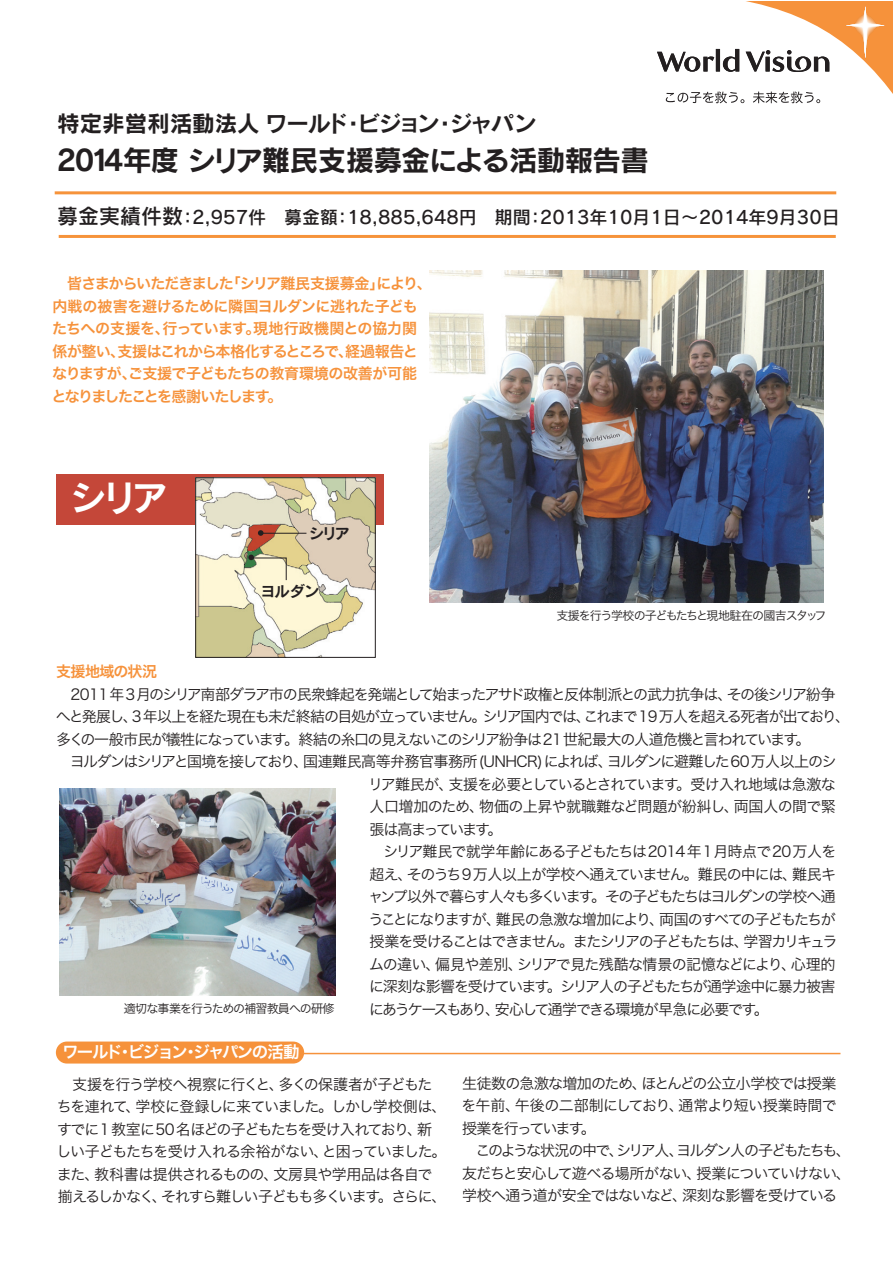
<style>
.page{position:relative;width:893px;height:1263px;background:#fff}
.page>*{position:absolute;margin:0;border:0;box-sizing:border-box;transform-origin:0 0}
.t1{font:36px "Rodin Pro B";color:#fff}
.t2{font:28.5px "Rodin Pro B";letter-spacing:-.02em;color:#231f20}
.t3{font:22.5px "Rodin Pro B";color:#231f20}
.t4{font:18px "Rodin Pro DB";color:#231f20}
.t5{font:16.5px "Hira Kaku Pro W6";letter-spacing:-.1em;color:#fff}
.t6{font:15px/22.5px "Hira Kaku Pro W3";letter-spacing:-.075em;color:#231f20}
.t7{font:15px/22.5px "Hira Kaku Pro N W6";letter-spacing:-.045em;color:#f6923b}
.t8{font:15px "Hira Kaku Pro W3";letter-spacing:-.105em;color:#231f20}
.t9{font:15px "Hira Kaku Pro W3";letter-spacing:-.04em;color:#231f20}
.t10{font:15px "Hira Kaku Pro W3";letter-spacing:-.045em;color:#231f20}
.t11{font:15px "Hira Kaku Pro W3";letter-spacing:-.115em;color:#231f20}
.t12{font:15px "Hira Kaku Pro W3";letter-spacing:-.05em;color:#231f20}
.t13{font:15px "Hira Kaku Pro W3";letter-spacing:-.1em;color:#231f20}
.t14{font:15px "Hira Kaku Pro W3";letter-spacing:-.125em;color:#231f20}
.t15{font:15px "Hira Kaku Pro W6";letter-spacing:-.04em;color:#f6923b}
.t16{font:15px "Rodin Pro B";letter-spacing:-.06em;color:#231f20}
.t17{font:12px "Hira Kaku Pro W3";letter-spacing:-.075em;color:#231f20}
.s1{font-size:21px}
</style>
<div class="page">
<div style="left:56px;top:474px;width:328px;height:50px;background:#c44739"></div>
<hr style="left:55px;top:191px;width:781px;height:3px;background:#f6933a">
<hr style="left:59px;top:235px;width:777px;height:3px;background:#f6933a">
<svg style="left:657px;top:1px;width:235px;height:103px"></svg>
<div style="left:56px;top:1041px;width:248px;height:22px;background:#f6923b;border-radius:11px"></div>
<hr style="left:300px;top:1053px;width:540px;height:1px;background:#f6923b">
<img style="left:60px;top:788px;width:276px;height:207px">
<img style="left:429px;top:270px;width:395px;height:332px">
<img style="left:197px;top:479px;width:177px;height:177px">
<svg style="left:258px;top:530px;width:6px;height:6px"></svg>
<hr style="left:262px;top:533px;width:44px;height:1px;background:#231f20">
<svg style="left:248px;top:555px;width:39px;height:26px"></svg>
<div style="left:195px;top:477px;width:181px;height:181px;border:1px solid #231f20"></div>
<h3 class="t3" style="left:57px;top:109px;width:481px">特定非営利活動法人ワールド・ビジョン・ジャパン</h3>
<h2 class="t2" style="left:56px;top:141px;width:594px">2014年度 シリア難民支援募金による活動報告書</h2>
<p class="t4" style="left:57px;top:205px;width:784px"><span class="s1">募金実績件数</span>：2,957件　募金額：18,885,648円　期間：2013年10月1日～2014年9月30日</p>
<p class="t7" style="left:51px;top:272px;width:382px">　皆さまからいただきました「シリア難民支援募金」により、内戦の被害を避けるために隣国ヨルダンに逃れた子どもたちへの支援を、行っています。現地行政機関との協力関係が整い、支援はこれから本格化するところで、経過報告となりますが、ご支援で子どもたちの教育環境の改善が可能となりましたことを感謝いたします。</p>
<h1 class="t1" style="left:69px;top:473px;width:100px">シリア</h1>
<p class="t16" style="left:309px;top:523px;width:42px">シリア</p>
<p class="t16" style="left:260px;top:581px;width:60px">ヨルダン</p>
<p class="t17" style="left:556px;top:605px;width:271px">支援を行う学校の子どもたちと現地駐在の國吉スタッフ</p>
<p class="t15" style="left:56px;top:658px;width:102px">支援地域の状況</p>
<p class="t6" style="left:56px;top:682px;width:781px">　2011 年 3月のシリア南部ダラア市の民衆蜂起を発端として始まったアサド政権と反体制派との武力抗争は、その後シリア紛争</p>
<p class="t6" style="left:56px;top:704px;width:796px">へと発展し、3 年以上を経た現在も未だ終結の目処が立っていません。シリア国内では、これまで19 万人を超える死者が出ており、</p>
<p class="t6" style="left:56px;top:727px;width:756px">多くの一般市民が犠牲になっています。終結の糸口の見えないこのシリア紛争は21 世紀最大の人道危機と言われています。</p>
<p class="t6" style="left:56px;top:749px;width:782px">　ヨルダンはシリアと国境を接しており、国連難民高等弁務官事務所(UNHCR)によれば、ヨルダンに避難した60万人以上のシ</p>
<p class="t6" style="left:368px;top:772px;width:469px">リア難民が、支援を必要としているとされています。受け入れ地域は急激な</p>
<p class="t9" style="left:370px;top:793px;width:468px">人口増加のため、物価の上昇や就職難など問題が紛糾し、両国人の間で緊</p>
<p class="t14" style="left:370px;top:815px;width:134px">張は高まっています。</p>
<p class="t10" style="left:370px;top:838px;width:468px">　シリア難民で就学年齢にある子どもたちは2014年1月時点で20万人を</p>
<p class="t12" style="left:370px;top:860px;width:468px">超え、そのうち9万人以上が学校へ通えていません。難民の中には、難民キ</p>
<p class="t11" style="left:369px;top:883px;width:468px">ャンプ以外で暮らす人々も多くいます。その子どもたちはヨルダンの学校へ通</p>
<p class="t8" style="left:369px;top:905px;width:469px">うことになりますが、難民の急激な増加により、両国のすべての子どもたちが</p>
<p class="t8" style="left:370px;top:928px;width:469px">授業を受けることはできません。またシリアの子どもたちは、学習カリキュラ</p>
<p class="t9" style="left:369px;top:950px;width:468px">ムの違い、偏見や差別、シリアで見た残酷な情景の記憶などにより、心理的</p>
<p class="t6" style="left:369px;top:974px;width:468px">に深刻な影響を受けています。シリア人の子どもたちが通学途中に暴力被害</p>
<p class="t13" style="left:369px;top:995px;width:401px">にあうケースもあり、安心して通学できる環境が早急に必要です。</p>
<p class="t17" style="left:124px;top:997px;width:212px">適切な事業を行うための補習教員への研修</p>
<p class="t5" style="left:62px;top:1037px;width:239px">ワールド・ビジョン・ジャパンの活動</p>
<p class="t6" style="left:57px;top:1072px;width:391px">　支援を行う学校へ視察に行くと、多くの保護者が子どもたちを連れて、学校に登録しに来ていました。しかし学校側は、すでに1教室に50名ほどの子どもたちを受け入れており、新しい子どもたちを受け入れる余裕がない、と困っていました。また、教科書は提供されるものの、文房具や学用品は各自で揃えるしかなく、それすら難しい子どもも多くいます。さらに、</p>
<p class="t6" style="left:461px;top:1071px;width:391px">生徒数の急激な増加のため、ほとんどの公立小学校では授業を午前、午後の二部制にしており、通常より短い授業時間で授業を行っています。<br>　このような状況の中で、シリア人、ヨルダン人の子どもたちも、友だちと安心して遊べる場所がない、授業についていけない、学校へ通う道が安全ではないなど、深刻な影響を受けている</p>
</div>
